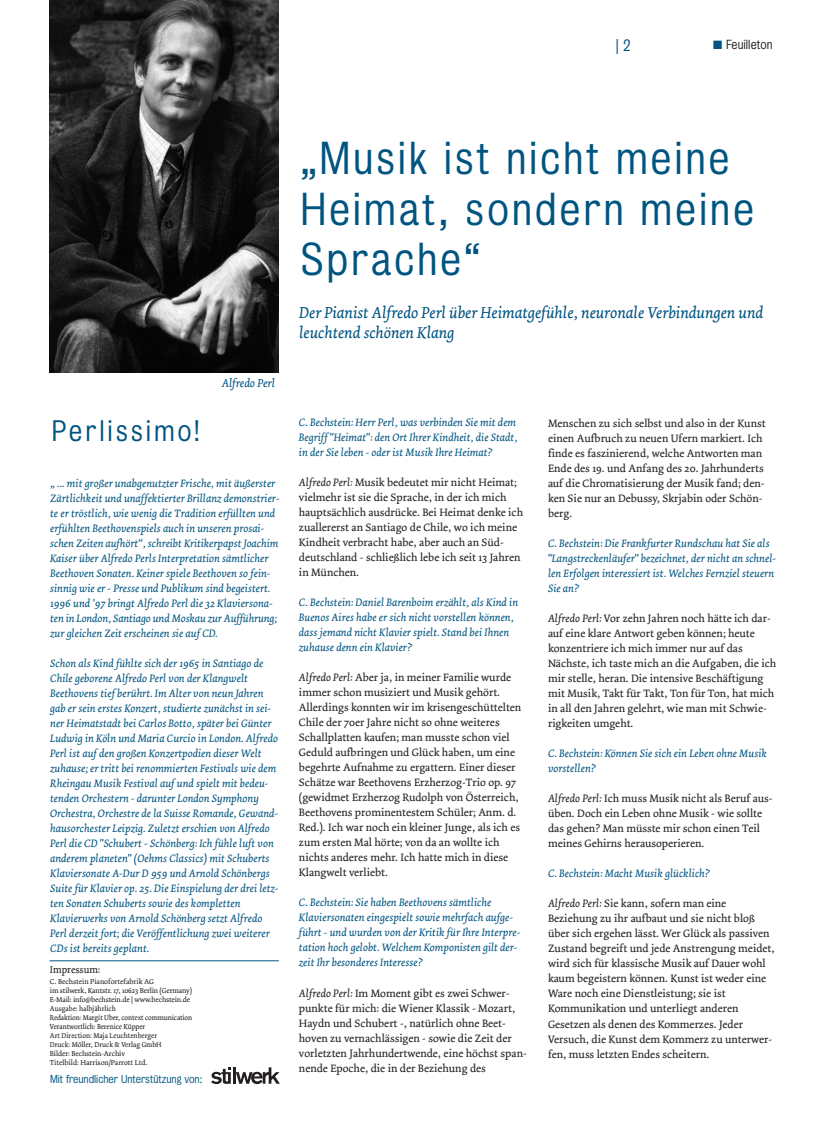
<style>
.page{position:relative;width:826px;height:1145px;background:#fff}
.page>*{position:absolute;margin:0;border:0;box-sizing:border-box;transform-origin:0 0}
.t1{font:42px/50.4px "Bureau Grotesque Five One";letter-spacing:.06em;color:#005480}
.t2{font:27px "Bureau Grotesque Five One";letter-spacing:.105em;color:#005480}
.t3{font:italic 16.5px/19.8px "Dolly";letter-spacing:-.005em;color:#005480}
.t4{font:15px "Bureau Grotesque Five One";color:#005480}
.t5{font:12px "Bureau Grotesque Five One";color:#231f20}
.t6{font:italic 12px "Dolly";letter-spacing:-.01em;color:#005480}
.t7{font:italic 11.25px/15px "Dolly";color:#005480}
.t8{font:11.25px/15px "Dolly";color:#231f20}
.t9{font:10.5px "Bureau Grotesque Five One";color:#005480}
.t10{font:10.5px "Dolly";color:#231f20;scale:.95 1}
.t11{font:7.5px/9px "Dolly";letter-spacing:-.01em;color:#231f20}
.s1{color:#005480}
.s2{font-style:italic}
</style>
<div class="page">
<svg style="left:49px;top:0;width:231px;height:1085px"></svg>
<h3 class="t4" style="left:615px;top:37px;width:17px">| 2</h3>
<p class="t5" style="left:713px;top:38px;width:61px"><span class="s1">■</span> Feuilleton</p>
<h2 class="t2" style="left:52px;top:416px;width:149px">Perlissimo!</h2>
<p class="t6" style="left:222px;top:378px;width:55px">Alfredo Perl</p>
<p class="t7" style="left:50px;top:477px;width:231px">„ ... mit großer unabgenutzter Frische, mit äußerster Zärtlichkeit und unaffektierter Brillanz demonstrier&shy;te er tröstlich, wie wenig die Tradition erfüllten und erfühlten Beethovenspiels auch in unseren prosai&shy;schen Zeiten aufhört“, schreibt Kritikerpapst Joachim Kaiser über Alfredo Perls Interpretation sämtlicher Beethoven Sonaten. Keiner spiele Beethoven so fein&shy;sinnig wie er - Presse und Publikum sind begeistert.<br>1996 und '97 bringt Alfredo Perl die 32 Klaviersona&shy;ten in London, Santiago und Moskau zur Aufführung; zur gleichen Zeit erscheinen sie auf CD.</p>
<p class="t7" style="left:50px;top:657px;width:230px">Schon als Kind fühlte sich der 1965 in Santiago de Chile geborene Alfredo Perl von der Klangwelt Beethovens tief berührt. Im Alter von neun Jahren gab er sein erstes Konzert, studierte zunächst in sei&shy;ner Heimatstadt bei Carlos Botto, später bei Günter Ludwig in Köln und Maria Curcio in London. Alfredo Perl ist auf den großen Konzertpodien dieser Welt zuhause; er tritt bei renommierten Festivals wie dem Rheingau Musik Festival auf und spielt mit bedeu&shy;tenden Orchestern - darunter London Symphony Orchestra, Orchestre de la Suisse Romande, Gewand&shy;hausorchester Leipzig. Zuletzt erschien von Alfredo Perl die CD "Schubert - Schönberg: Ich fühle luft von anderem planeten" (Oehms Classics) mit Schuberts Klaviersonate A-Dur D 959 und Arnold Schönbergs Suite für Klavier op. 25. Die Einspielung der drei letz&shy;ten Sonaten Schuberts sowie des kompletten Klavierwerks von Arnold Schönberg setzt Alfredo Perl derzeit fort; die Veröffentlichung zwei weiterer CDs ist bereits geplant.</p>
<p class="t10" style="left:50px;top:965px;width:55px">Impressum:</p>
<p class="t11" style="left:50px;top:977px;width:144px">C. Bechstein Pianofortefabrik AG<br>im stilwerk, Kantstr. 17, 10623 Berlin (Germany)<br>E-Mail: info@bechstein.de | www.bechstein.de Ausgabe: halbjährlich<br>Redaktion: Margit Uber, context communication Verantwortlich: Berenice Küpper<br>Art Direction: Maja Leuchtenberger<br>Druck: Möller, Druck &amp; Verlag GmbH<br>Bilder: Bechstein-Archiv<br>Titelbild: Harrison/Parrott Ltd.</p>
<p class="t9" style="left:50px;top:1073px;width:154px">Mit freundlicher Unterstützung von:</p>
<h1 class="t1" style="left:300px;top:134px;width:455px">„Musik ist nicht meine<br>Heimat, sondern meine<br>Sprache“</h1>
<h3 class="t3" style="left:299px;top:304px;width:465px">Der Pianist Alfredo Perl über Heimatgefühle, neuronale Verbindungen und leuchtend schönen Klang</h3>
<p class="t7" style="left:299px;top:416px;width:220px;text-align:justify">C. Bechstein: Herr Perl, was verbinden Sie mit dem Begriff "Heimat": den Ort Ihrer Kindheit, die Stadt, in der Sie leben - oder ist Musik Ihre Heimat?</p>
<p class="t8" style="left:299px;top:476px;width:226px"><span class="s2">Alfredo Perl:</span> Musik bedeutet mir nicht Heimat; vielmehr ist sie die Sprache, in der ich mich hauptsächlich ausdrücke. Bei Heimat denke ich zuallererst an Santiago de Chile, wo ich meine Kindheit verbracht habe, aber auch an Süd&shy;deutschland - schließlich lebe ich seit 13 Jahren in München.</p>
<p class="t7" style="left:299px;top:596px;width:221px">C. Bechstein: Daniel Barenboim erzählt, als Kind in Buenos Aires habe er sich nicht vorstellen können, dass jemand nicht Klavier spielt. Stand bei Ihnen zuhause denn ein Klavier?</p>
<p class="t8" style="left:299px;top:671px;width:224px"><span class="s2">Alfredo Perl:</span> Aber ja, in meiner Familie wurde immer schon musiziert und Musik gehört.<br>Allerdings konnten wir im krisengeschüttelten Chile der 70er Jahre nicht so ohne weiteres Schallplatten kaufen; man musste schon viel Geduld aufbringen und Glück haben, um eine begehrte Aufnahme zu ergattern. Einer dieser Schätze war Beethovens Erzherzog-Trio op. 97 (gewidmet Erzherzog Rudolph von Österreich, Beethovens prominentestem Schüler; Anm. d.<br>Red.). Ich war noch ein kleiner Junge, als ich es zum ersten Mal hörte; von da an wollte ich nichts anderes mehr. Ich hatte mich in diese Klangwelt verliebt.</p>
<p class="t7" style="left:299px;top:896px;width:223px">C. Bechstein: Sie haben Beethovens sämtliche Klaviersonaten eingespielt sowie mehrfach aufge&shy;führt - und wurden von der Kritik für Ihre Interpre&shy;tation hoch gelobt. Welchem Komponisten gilt der&shy;zeit Ihr besonderes Interesse?</p>
<p class="t8" style="left:299px;top:986px;width:229px"><span class="s2">Alfredo Perl:</span> Im Moment gibt es zwei Schwer&shy;punkte für mich: die Wiener Klassik - Mozart, Haydn und Schubert -, natürlich ohne Beet&shy;hoven zu vernachlässigen - sowie die Zeit der vorletzten Jahrhundertwende, eine höchst span&shy;nende Epoche, die in der Beziehung des</p>
<p class="t8" style="left:548px;top:417px;width:219px">Menschen zu sich selbst und also in der Kunst einen Aufbruch zu neuen Ufern markiert. Ich finde es faszinierend, welche Antworten man Ende des 19. und Anfang des 20. Jahrhunderts auf die Chromatisierung der Musik fand; den&shy;ken Sie nur an Debussy, Skrjabin oder Schön&shy;berg.</p>
<p class="t7" style="left:548px;top:537px;width:229px">C. Bechstein: Die Frankfurter Rundschau hat Sie als "Langstreckenläufer" bezeichnet, der nicht an schnel&shy;len Erfolgen interessiert ist. Welches Fernziel steuern Sie an?</p>
<p class="t8" style="left:548px;top:612px;width:230px"><span class="s2">Alfredo Perl:</span> Vor zehn Jahren noch hätte ich dar&shy;auf eine klare Antwort geben können; heute konzentriere ich mich immer nur auf das Nächste, ich taste mich an die Aufgaben, die ich mir stelle, heran. Die intensive Beschäftigung mit Musik, Takt für Takt, Ton für Ton, hat mich in all den Jahren gelehrt, wie man mit Schwie&shy;rigkeiten umgeht.</p>
<p class="t7" style="left:548px;top:747px;width:220px">C. Bechstein: Können Sie sich ein Leben ohne Musik vorstellen?</p>
<p class="t8" style="left:548px;top:792px;width:226px"><span class="s2">Alfredo Perl:</span> Ich muss Musik nicht als Beruf aus&shy;üben. Doch ein Leben ohne Musik - wie sollte das gehen? Man müsste mir schon einen Teil meines Gehirns herausoperieren.</p>
<p class="t7" style="left:548px;top:867px;width:164px">C. Bechstein: Macht Musik glücklich?</p>
<p class="t8" style="left:548px;top:897px;width:228px"><span class="s2">Alfredo Perl:</span> Sie kann, sofern man eine Beziehung zu ihr aufbaut und sie nicht bloß über sich ergehen lässt. Wer Glück als passiven Zustand begreift und jede Anstrengung meidet, wird sich für klassische Musik auf Dauer wohl kaum begeistern können. Kunst ist weder eine Ware noch eine Dienstleistung; sie ist Kommunikation und unterliegt anderen Gesetzen als denen des Kommerzes. Jeder Versuch, die Kunst dem Kommerz zu unterwer&shy;fen, muss letzten Endes scheitern.</p>
</div>
